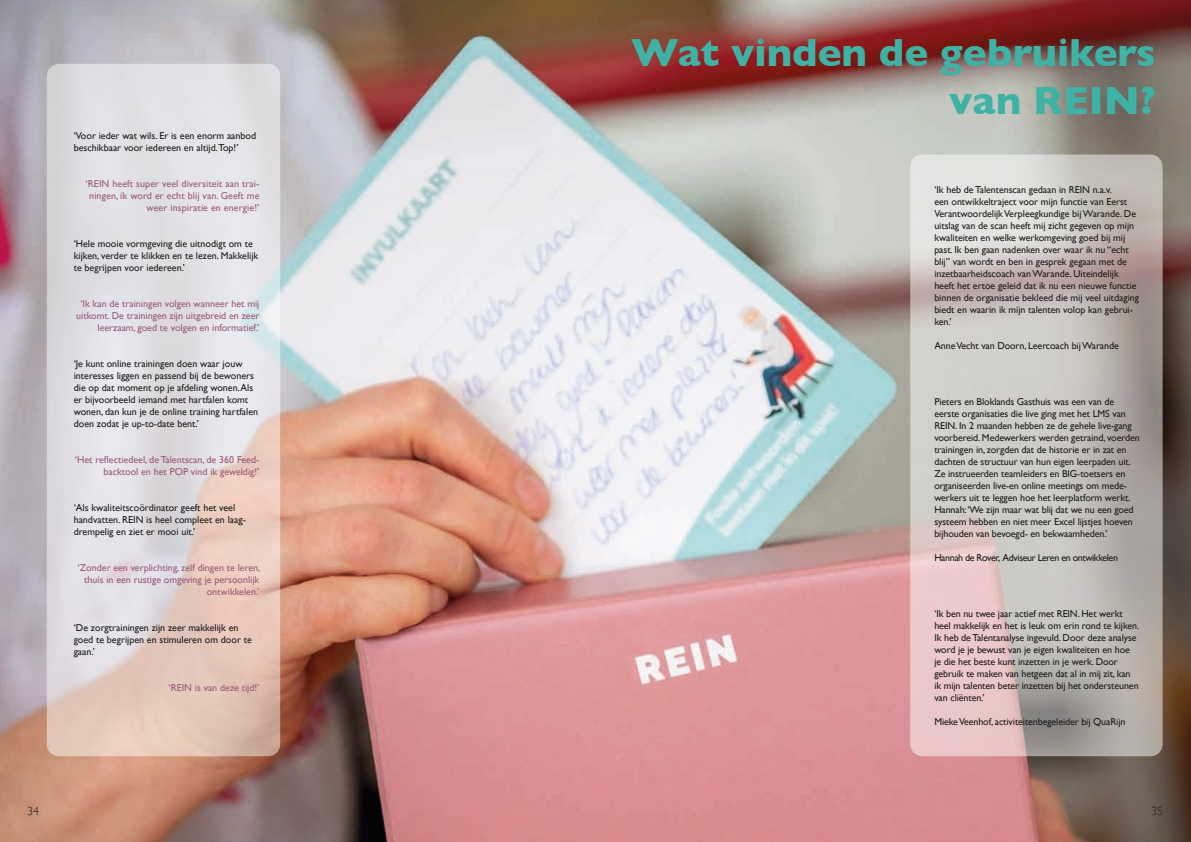
<style>
.page{position:relative;width:1191px;height:842px;background:#fff}
.page>*{position:absolute;margin:0;border:0;box-sizing:border-box;transform-origin:0 0}
.t1{font:700 40px/48px "Gill Sans";color:#3eb3a5;text-align:right}
.t2{font:300 12px "Gill Sans";color:#1d1d1b}
.t3{font:10px/12px "Gill Sans";letter-spacing:-.01em;color:#1d1d1b}
.t4{font:10px/12px "Gill Sans";color:#9c5a78;text-align:right}
.t5{font:10px "Gill Sans";letter-spacing:-.04em;color:#1d1d1b}
</style>
<div class="page">
<img style="left:0;top:0;width:1191px;height:842px">
<svg style="left:47px;top:64px;width:233px;height:692px;background:#e2d9d9"></svg>
<svg style="left:910px;top:154px;width:252px;height:602px;background:#c8bfbc"></svg>
<p class="t3" style="left:74px;top:129px;width:184px">‘Voor ieder wat wils. Er is een enorm aanbod beschikbaar voor iedereen en altijd.Top!’</p>
<p class="t4" style="left:85px;top:177px;width:175px">‘REIN heeft super veel diversiteit aan trai&shy;ningen, ik word er echt blij van. Geeft me weer inspiratie en energie!’</p>
<p class="t3" style="left:74px;top:237px;width:186px">‘Hele mooie vormgeving die uitnodigt om te kijken, verder te klikken en te lezen. Makkelijk te begrijpen voor iedereen.’</p>
<p class="t4" style="left:76px;top:297px;width:185px">‘Ik kan de trainingen volgen wanneer het mij uitkomt. De trainingen zijn uitgebreid en zeer leerzaam, goed te volgen en informatief.’</p>
<p class="t3" style="left:74px;top:357px;width:186px">‘Je kunt online trainingen doen waar jouw interesses liggen en passend bij de bewoners die op dat moment op je afdeling wonen. Als er bijvoorbeeld iemand met hartfalen komt wonen, dan kun je de online training hartfalen doen zodat je up-to-date bent.’</p>
<p class="t4" style="left:75px;top:453px;width:186px">‘Het reflectiedeel, de Talentscan, de 360 Feed&shy;backtool en het POP vind ik geweldig!’</p>
<p class="t3" style="left:74px;top:501px;width:174px">‘Als kwaliteitscoördinator geeft het veel handvatten. REIN is heel compleet en laag&shy;drempelig en ziet er mooi uit.’</p>
<p class="t4" style="left:78px;top:561px;width:184px">‘Zonder een verplichting, zelf dingen te leren, thuis in een rustige omgeving je persoonlijk ontwikkelen.’</p>
<p class="t3" style="left:74px;top:621px;width:180px">‘De zorgtrainingen zijn zeer makkelijk en goed te begrijpen en stimuleren om door te gaan.’</p>
<p class="t4" style="left:168px;top:681px;width:92px">‘REIN is van deze tijd!’</p>
<p class="t2" style="left:27px;top:801px;width:13px">34</p>
<h1 class="t1" style="left:631px;top:28px;width:526px">Wat vinden de gebruikers van REIN?</h1>
<p class="t3" style="left:934px;top:183px;width:206px">‘Ik heb de Talentenscan gedaan in REIN n.a.v.<br>een ontwikkeltraject voor mijn functie van Eerst Verantwoordelijk Verpleegkundige bij Warande. De uitslag van de scan heeft mij zicht gegeven op mijn kwaliteiten en welke werkomgeving goed bij mij past. Ik ben gaan nadenken over waar ik nu “echt blij” van wordt en ben in gesprek gegaan met de inzetbaarheidscoach van Warande. Uiteindelijk heeft het ertoe geleid dat ik nu een nieuwe functie binnen de organisatie bekleed die mij veel uitdaging biedt en waarin ik mijn talenten volop kan gebrui&shy;ken.’</p>
<p class="t3" style="left:934px;top:339px;width:186px">Anne Vecht van Doorn, Leercoach bij Warande</p>
<p class="t3" style="left:934px;top:396px;width:207px">Pieters en Bloklands Gasthuis was een van de eerste organisaties die live ging met het LMS van REIN. In 2 maanden hebben ze de gehele live-gang voorbereid. Medewerkers werden getraind, voerden trainingen in, zorgden dat de historie er in zat en dachten de structuur van hun eigen leerpaden uit.<br>Ze instrueerden teamleiders en BIG-toetsers en organiseerden live-en online meetings om mede&shy;werkers uit te leggen hoe het leerplatform werkt.<br>Hannah:‘We zijn maar wat blij dat we nu een goed systeem hebben en niet meer Excel lijstjes hoeven bijhouden van bevoegd- en bekwaamheden.’</p>
<p class="t5" style="left:934px;top:552px;width:185px">Hannah de Rover, Adviseur Leren en ontwikkelen</p>
<p class="t3" style="left:934px;top:608px;width:206px">‘Ik ben nu twee jaar actief met REIN. Het werkt heel makkelijk en het is leuk om erin rond te kijken.<br>Ik heb de Talentanalyse ingevuld. Door deze analyse word je je bewust van je eigen kwaliteiten en hoe je die het beste kunt inzetten in je werk. Door gebruik te maken van hetgeen dat al in mij zit, kan ik mijn talenten beter inzetten bij het ondersteunen van cliënten.’</p>
<p class="t3" style="left:934px;top:716px;width:193px">Mieke Veenhof, activiteitenbegeleider bij QuaRijn</p>
<p class="t2" style="left:1151px;top:801px;width:13px">35</p>
</div>
